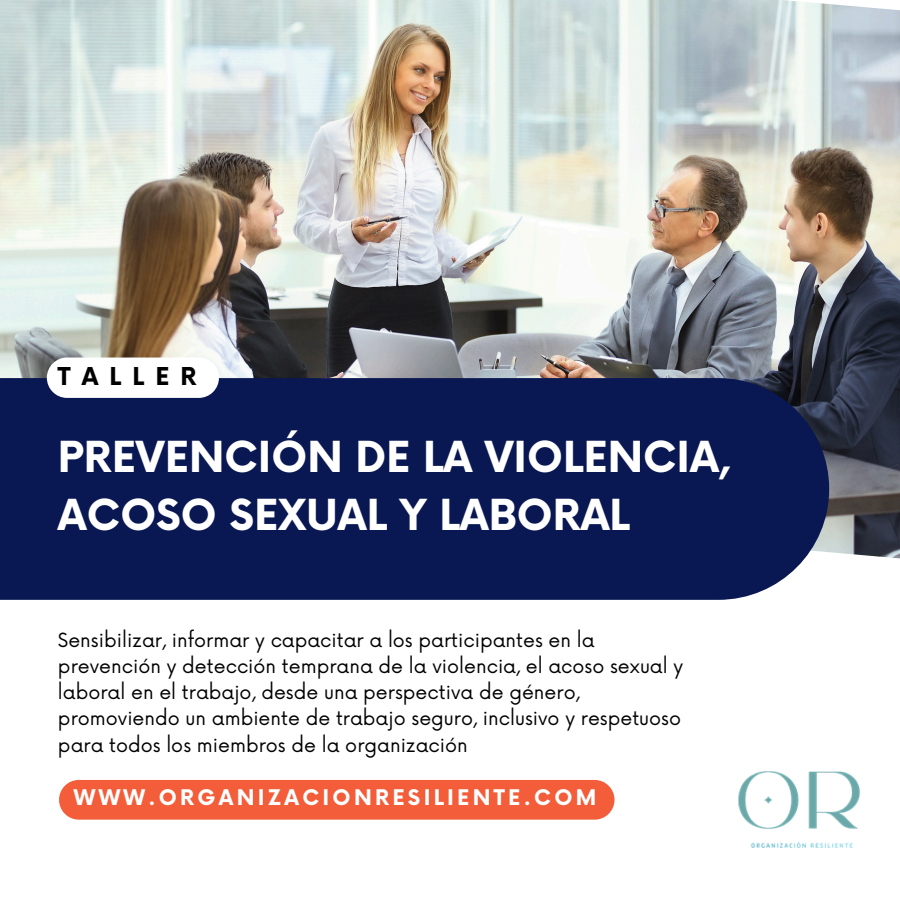
<style>
.page{position:relative;width:900px;height:900px;background:#fff}
.page>*{position:absolute;margin:0;border:0;box-sizing:border-box;transform-origin:0 0}
.t1{font:700 41.6px/57.8px "Now";color:#fff}
.t2{font:700 24px "Now";letter-spacing:.465em;color:#000}
.t3{font:700 21px "Now";letter-spacing:.155em;color:#fff}
.t4{font:19px/26.2px "Now";color:#000}
</style>
<div class="page">
<img style="left:0;top:0;width:900px;height:559px">
<div style="left:59px;top:780px;width:556px;height:40px;background:#f35d39;border-radius:20px"></div>
<div style="left:0;top:378px;width:829px;height:222px;background:#091752"></div>
<img style="left:738px;top:771px;width:122px;height:77px">
<svg style="left:47px;top:358px;width:172px;height:40px"></svg>
<h3 class="t2" style="left:58px;top:363px;width:140px">TALLER</h3>
<p class="t1" style="left:58px;top:431px;width:675px">PREVENCIÓN DE LA VIOLENCIA,<br>ACOSO SEXUAL Y LABORAL</p>
<p class="t4" style="left:58px;top:628px;width:627px">Sensibilizar, informar y capacitar a los participantes en la prevención y detección temprana de la violencia, el acoso sexual y laboral en el trabajo, desde una perspectiva de género, promoviendo un ambiente de trabajo seguro, inclusivo y respetuoso para todos los miembros de la organización</p>
<h2 class="t3" style="left:74px;top:787px;width:524px">WWW.ORGANIZACIONRESILIENTE.COM</h2>
</div>
